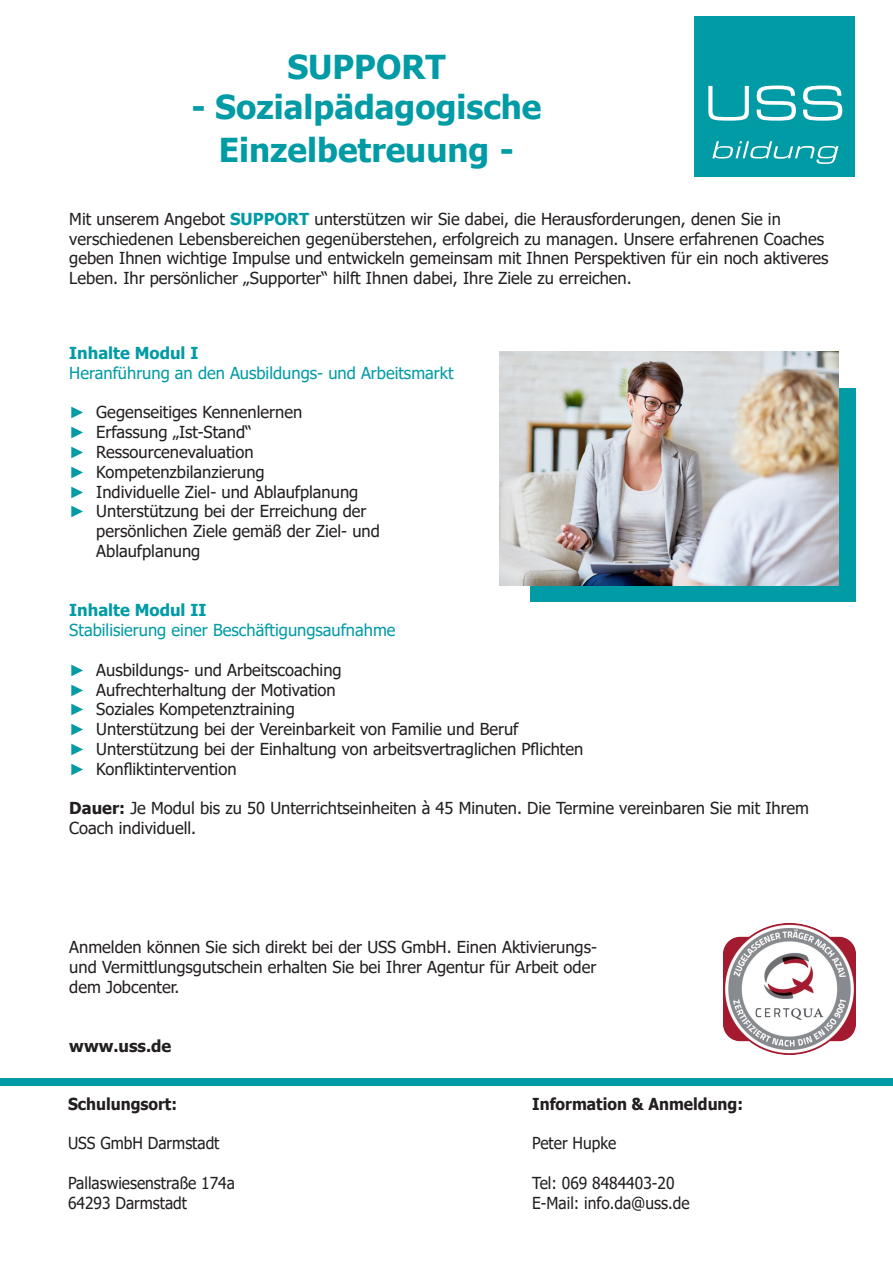
<style>
.page{position:relative;width:893px;height:1263px;background:#fff}
.page>*{position:absolute;margin:0;border:0;box-sizing:border-box;transform-origin:0 0}
.t1{font:700 33px "Tahoma";color:#019ba5}
.t2{font:16.5px/19.8px "Tahoma";color:#231f20}
.t3{font:16.5px "Tahoma";color:#231f20;scale:.95 1}
.t4{font:16.5px "Tahoma";color:#019ba5}
.t5{font:700 16.5px "Tahoma";color:#231f20;scale:.95 1}
.t6{font:700 16.5px "Tahoma";color:#019ba5}
.t7{font:700 16.5px "Tahoma";color:#231f20}
.s1{font-weight:700;color:#019ba5}
.s2{color:#019ba5}
.s3{font-weight:700}
</style>
<div class="page">
<div style="left:530px;top:388px;width:325px;height:214px;background:#019ba5"></div>
<img style="left:499px;top:351px;width:340px;height:234px">
<div style="left:695px;top:16px;width:160px;height:160px;background:#009ba4"></div>
<svg style="left:708px;top:86px;width:41px;height:35px"></svg>
<svg style="left:757px;top:86px;width:39px;height:35px"></svg>
<svg style="left:803px;top:86px;width:39px;height:35px"></svg>
<svg style="left:712px;top:141px;width:126px;height:23px"></svg>
<img style="left:723px;top:923px;width:132px;height:131px">
<div style="left:1px;top:1078px;width:892px;height:7px;background:#019ba5"></div>
<p class="t1" style="left:287px;top:44px;width:160px">SUPPORT</p>
<p class="t1" style="left:191px;top:84px;width:352px">- Sozialpädagogische</p>
<p class="t1" style="left:219px;top:127px;width:297px">Einzelbetreuung -</p>
<p class="t2" style="left:69px;top:210px;width:713px">Mit unserem Angebot <span class="s1">SUPPORT</span> unterstützen wir Sie dabei, die Herausforderungen, denen Sie in</p>
<p class="t2" style="left:69px;top:230px;width:761px">verschiedenen Lebensbereichen gegenüberstehen, erfolgreich zu managen. Unsere erfahrenen Coaches geben Ihnen wichtige Impulse und entwickeln gemeinsam mit Ihnen Perspektiven für ein noch aktiveres<br>Leben. Ihr persönlicher „Supporter“ hilft Ihnen dabei, Ihre Ziele zu erreichen.</p>
<p class="t6" style="left:69px;top:341px;width:131px">Inhalte Modul I</p>
<p class="t4" style="left:69px;top:362px;width:386px">Heranführung an den Ausbildungs- und Arbeitsmarkt</p>
<p class="t2" style="left:69px;top:403px;width:234px"><span class="s2">►</span> Gegenseitiges Kennenlernen</p>
<p class="t2" style="left:69px;top:423px;width:184px"><span class="s2">►</span> Erfassung „Ist-Stand“</p>
<p class="t2" style="left:69px;top:443px;width:186px"><span class="s2">►</span> Ressourcenevaluation</p>
<p class="t2" style="left:69px;top:463px;width:197px"><span class="s2">►</span> Kompetenzbilanzierung</p>
<p class="t2" style="left:69px;top:482px;width:291px"><span class="s2">►</span> Individuelle Ziel- und Ablaufplanung</p>
<p class="t2" style="left:96px;top:502px;width:285px;text-indent:-27px"><span class="s2">►</span> Unterstützung bei der Erreichung der persönlichen Ziele gemäß der Ziel- und<br>Ablaufplanung</p>
<p class="t6" style="left:69px;top:599px;width:139px">Inhalte Modul II</p>
<p class="t4" style="left:69px;top:619px;width:328px">Stabilisierung einer Beschäftigungsaufnahme</p>
<p class="t2" style="left:69px;top:661px;width:274px"><span class="s2">►</span> Ausbildungs- und Arbeitscoaching</p>
<p class="t2" style="left:69px;top:680px;width:268px"><span class="s2">►</span> Aufrechterhaltung der Motivation</p>
<p class="t2" style="left:69px;top:700px;width:227px"><span class="s2">►</span> Soziales Kompetenztraining</p>
<p class="t2" style="left:69px;top:720px;width:451px"><span class="s2">►</span> Unterstützung bei der Vereinbarkeit von Familie und Beruf</p>
<p class="t2" style="left:69px;top:740px;width:515px"><span class="s2">►</span> Unterstützung bei der Einhaltung von arbeitsvertraglichen Pflichten</p>
<p class="t2" style="left:69px;top:760px;width:169px"><span class="s2">►</span> Konfliktintervention</p>
<p class="t2" style="left:69px;top:799px;width:741px"><span class="s3">Dauer:</span> Je Modul bis zu 50 Unterrichtseinheiten à 45 Minuten. Die Termine vereinbaren Sie mit Ihrem<br>Coach individuell.</p>
<p class="t2" style="left:69px;top:938px;width:529px">Anmelden können Sie sich direkt bei der USS GmbH. Einen Aktivierungs-</p>
<p class="t2" style="left:69px;top:958px;width:528px">und Vermittlungsgutschein erhalten Sie bei Ihrer Agentur für Arbeit oder</p>
<p class="t2" style="left:69px;top:977px;width:112px">dem Jobcenter.</p>
<p class="t7" style="left:69px;top:1034px;width:104px">www.uss.de</p>
<p class="t5" style="left:68px;top:1092px;width:116px">Schulungsort:</p>
<p class="t3" style="left:68px;top:1132px;width:161px">USS GmbH Darmstadt</p>
<p class="t3" style="left:68px;top:1172px;width:177px">Pallaswiesenstraße 174a</p>
<p class="t3" style="left:68px;top:1192px;width:127px">64293 Darmstadt</p>
<p class="t5" style="left:532px;top:1092px;width:223px">Information &amp; Anmeldung:</p>
<p class="t3" style="left:532px;top:1132px;width:90px">Peter Hupke</p>
<p class="t3" style="left:532px;top:1172px;width:151px">Tel: 069 8484403-20</p>
<p class="t3" style="left:532px;top:1192px;width:167px">E-Mail: info.da@uss.de</p>
</div>
